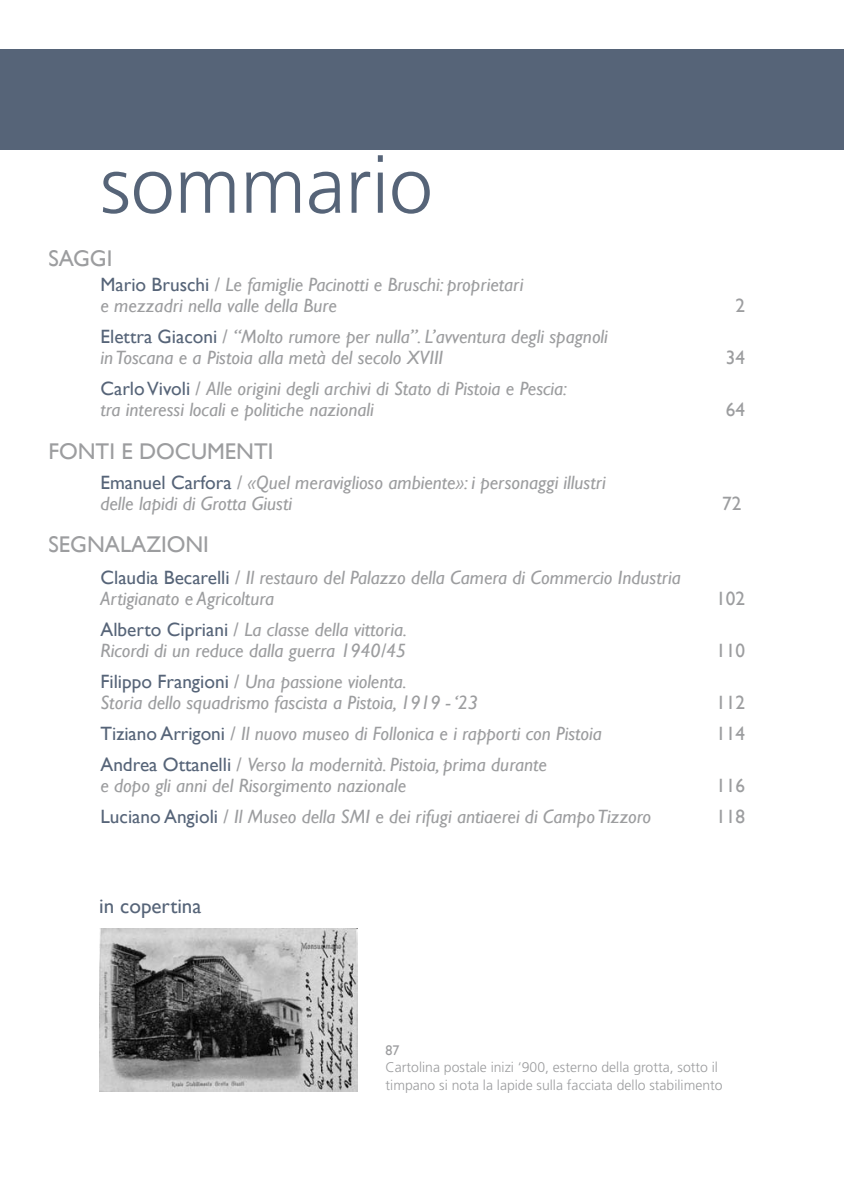
<style>
.page{position:relative;width:844px;height:1191px;background:#fff}
.page>*{position:absolute;margin:0;border:0;box-sizing:border-box;transform-origin:0 0}
.t1{font:300 78.75px "Frutiger";color:#566478}
.t2{font:22.75px "Gill Sans";color:#9c9d9f}
.t3{font:21px "Gill Sans";color:#566478}
.t4{font:italic 19.25px/21px "Gill Sans";color:#9c9d9f}
.t5{font:19.25px "Gill Sans";color:#9c9d9f}
.t6{font:300 14px/17.5px "Frutiger";color:#9c9d9f}
.t7{font:14px "Gill Sans";color:#9c9d9f}
.s1{font-style:normal;color:#566478}
.s2{font-style:normal}
</style>
<div class="page">
<div style="left:0;top:50px;width:843px;height:100px;background:#566478"></div>
<img style="left:99px;top:928px;width:258px;height:163px">
<h1 class="t1" style="left:100px;top:141px;width:334px">sommario</h1>
<p class="t2" style="left:48px;top:245px;width:66px">saggi</p>
<p class="t4" style="left:100px;top:274px;width:424px"><span class="s1">Mario Bruschi</span> <span class="s2">/</span> Le famiglie Pacinotti e Bruschi: proprietari e mezzadri nella valle della Bure</p>
<p class="t4" style="left:100px;top:326px;width:508px"><span class="s1">Elettra Giaconi</span> <span class="s2">/</span> “Molto rumore per nulla”. L’avventura degli spagnoli in Toscana e a Pistoia alla metà del secolo XVIII</p>
<p class="t4" style="left:100px;top:378px;width:468px"><span class="s1">Carlo Vivoli</span> <span class="s2">/</span> Alle origini degli archivi di Stato di Pistoia e Pescia: tra interessi locali e politiche nazionali</p>
<p class="t2" style="left:48px;top:438px;width:226px">Fonti e documenti</p>
<p class="t4" style="left:100px;top:472px;width:506px"><span class="s1">Emanuel Carfora</span> <span class="s2">/</span> «Quel meraviglioso ambiente»: i personaggi illustri delle lapidi di Grotta Giusti</p>
<p class="t2" style="left:48px;top:530px;width:162px">segnalazioni</p>
<p class="t4" style="left:100px;top:567px;width:581px"><span class="s1">Claudia Becarelli</span> <span class="s2">/</span> Il restauro del Palazzo della Camera di Commercio Industria<br>Artigianato e Agricoltura</p>
<p class="t4" style="left:100px;top:619px;width:308px"><span class="s1">Alberto Cipriani</span> <span class="s2">/</span> La classe della vittoria.<br>Ricordi di un reduce dalla guerra 1940/45</p>
<p class="t4" style="left:100px;top:670px;width:379px"><span class="s1">Filippo Frangioni</span> <span class="s2">/</span> Una passione violenta.<br>Storia dello squadrismo fascista a Pistoia, 1919 - ‘23</p>
<p class="t5" style="left:735px;top:294px;width:11px">2</p>
<p class="t5" style="left:725px;top:346px;width:21px">34</p>
<p class="t5" style="left:725px;top:398px;width:21px">64</p>
<p class="t5" style="left:722px;top:492px;width:21px">72</p>
<p class="t5" style="left:716px;top:587px;width:30px">102</p>
<p class="t5" style="left:716px;top:639px;width:30px">110</p>
<p class="t5" style="left:716px;top:691px;width:30px">112</p>
<p class="t4" style="left:100px;top:722px;width:503px"><span class="s1">Tiziano Arrigoni</span> <span class="s2">/</span> Il nuovo museo di Follonica e i rapporti con Pistoia</p>
<p class="t5" style="left:716px;top:722px;width:30px">114</p>
<p class="t4" style="left:100px;top:753px;width:448px"><span class="s1">Andrea Ottanelli</span> <span class="s2">/</span> Verso la modernità. Pistoia, prima durante e dopo gli anni del Risorgimento nazionale</p>
<p class="t5" style="left:716px;top:774px;width:30px">116</p>
<p class="t4" style="left:100px;top:805px;width:552px"><span class="s1">Luciano Angioli</span> <span class="s2">/</span> Il Museo della SMI e dei rifugi antiaerei di Campo Tizzoro</p>
<p class="t5" style="left:716px;top:804px;width:30px">118</p>
<p class="t3" style="left:99px;top:893px;width:104px">in copertina</p>
<p class="t7" style="left:385px;top:1041px;width:15px">87</p>
<p class="t6" style="left:385px;top:1058px;width:338px">Cartolina postale inizi ‘900, esterno della grotta, sotto il timpano si nota la lapide sulla facciata dello stabilimento</p>
</div>
